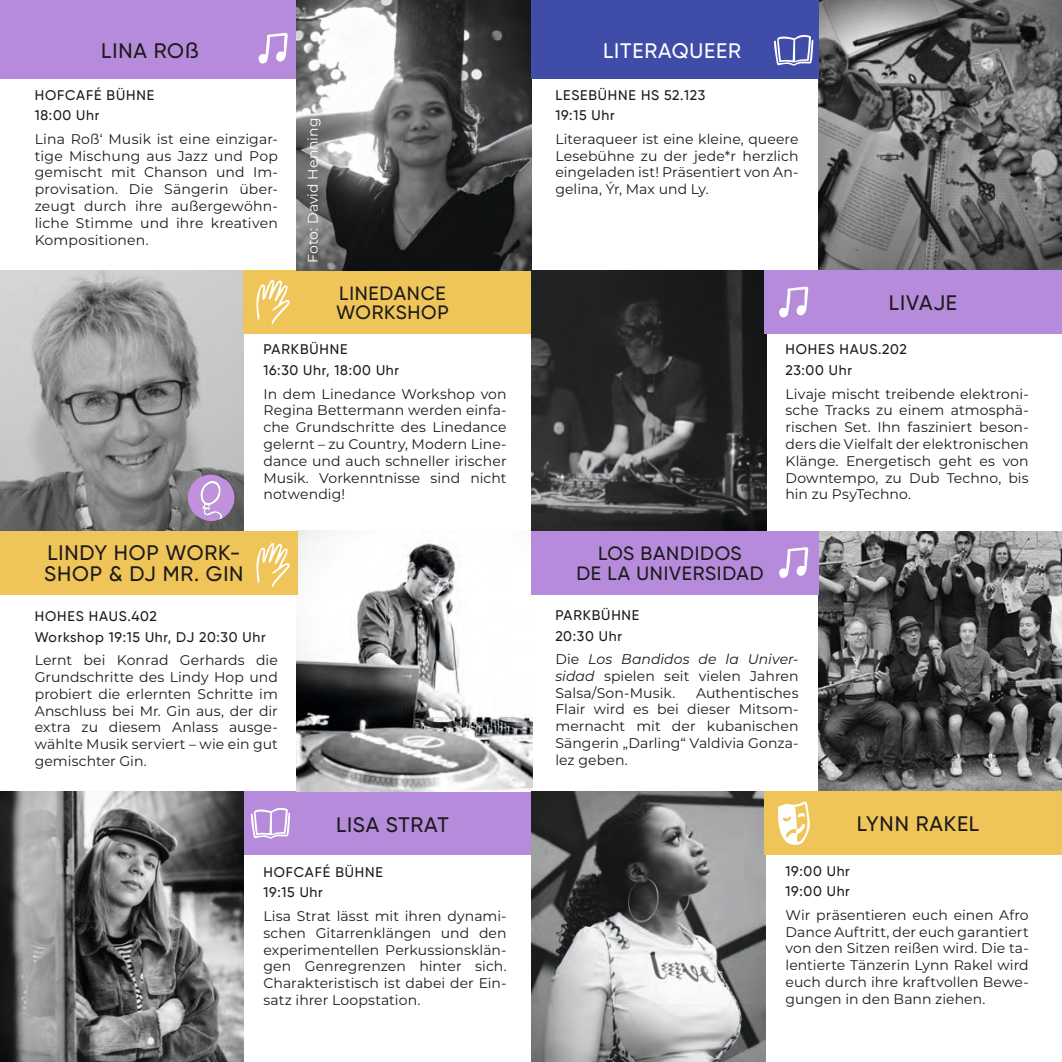
<style>
.page{position:relative;width:1062px;height:1062px;background:#fff}
.page>*{position:absolute;margin:0;border:0;box-sizing:border-box;transform-origin:0 0}
.Überschriften{font:500 21px "Gilroy";letter-spacing:.04em;color:#1c1a1b}
.Überschriften-2{font:500 21px "Gilroy";letter-spacing:.04em;color:#fff}
.Überschriften-3{font:500 19.25px "Gilroy";letter-spacing:.04em;color:#1c1a1b}
.Fließtext{font:14px/16.8px "Montserrat";letter-spacing:.005em;color:#1c1a1b;text-align:justify}
.t1{font:500 14px "Gilroy";letter-spacing:.05em;color:#1c1a1b}
.Fließtext-2{font:14px "Montserrat";letter-spacing:.005em;color:#fff}
.s1{font-family:"Montserrat"}
.s2{font-style:italic}
</style>
<div class="page">
<div style="left:244px;top:791px;width:288px;height:63px;background:#b68bdb"></div>
<img style="left:0;top:270px;width:244px;height:261px">
<img style="left:0;top:791px;width:244px;height:270px">
<img style="left:296px;top:531px;width:236px;height:260px">
<div style="left:244px;top:270px;width:288px;height:63px;background:#efc459"></div>
<div style="left:0;top:531px;width:298px;height:63px;background:#efc459"></div>
<svg style="left:251px;top:807px;width:39px;height:31px"></svg>
<div style="left:0;top:0;width:298px;height:79px;background:#b68bdb"></div>
<svg style="left:256px;top:279px;width:34px;height:45px"></svg>
<svg style="left:256px;top:543px;width:34px;height:44px"></svg>
<svg style="left:187px;top:473px;width:47px;height:48px;background:#af90c1"></svg>
<img style="left:296px;top:0;width:236px;height:270px">
<svg style="left:258px;top:33px;width:30px;height:31px"></svg>
<img style="left:818px;top:0;width:244px;height:270px">
<img style="left:531px;top:270px;width:235px;height:261px">
<img style="left:818px;top:531px;width:244px;height:260px">
<img style="left:531px;top:791px;width:234px;height:271px">
<div style="left:531px;top:0;width:288px;height:79px;background:#404da8"></div>
<div style="left:764px;top:270px;width:298px;height:63px;background:#b68bdb"></div>
<div style="left:531px;top:531px;width:288px;height:63px;background:#b68bdb"></div>
<div style="left:764px;top:791px;width:298px;height:63px;background:#efc459"></div>
<svg style="left:778px;top:801px;width:32px;height:44px"></svg>
<svg style="left:779px;top:547px;width:29px;height:31px"></svg>
<svg style="left:779px;top:286px;width:29px;height:31px"></svg>
<svg style="left:774px;top:35px;width:39px;height:31px"></svg>
<p class="Überschriften" style="left:101px;top:38px;width:99px">LINA RO<span class="s1">ß</span></p>
<p class="Überschriften-2" style="left:603px;top:38px;width:139px">LITERAQUEER</p>
<p class="t1" style="left:35px;top:86px;width:121px">HOFCAFÉ BÜHNE</p>
<p class="t1" style="left:35px;top:107px;width:66px">18:00 Uhr</p>
<p class="Fließtext" style="left:35px;top:130px;width:245px">Lina Roß‘ Musik ist eine einzigar&shy;tige Mischung aus Jazz und Pop gemischt mit Chanson und Im&shy;provisation. Die Sängerin über&shy;zeugt durch ihre außergewöhn&shy;liche Stimme und ihre kreativen Kompositionen.</p>
<p class="Fließtext-2" style="left:303px;top:263px;width:147px;rotate:-90deg">Foto: David Henning</p>
<p class="t1" style="left:555px;top:86px;width:151px">LESEBÜHNE HS 52.123</p>
<p class="t1" style="left:555px;top:107px;width:61px">19:15 Uhr</p>
<p class="Fließtext" style="left:555px;top:130px;width:245px">Literaqueer ist eine kleine, queere Lesebühne zu der jede*r herzlich eingeladen ist! Präsentiert von An&shy;gelina, Ýr, Max und Ly.</p>
<p class="Überschriften-3" style="left:339px;top:281px;width:108px">LINEDANCE</p>
<p class="Überschriften-3" style="left:336px;top:300px;width:114px">WORKSHOP</p>
<p class="Überschriften" style="left:889px;top:290px;width:70px">LIVAJE</p>
<p class="t1" style="left:263px;top:341px;width:85px">PARKBÜHNE</p>
<p class="t1" style="left:263px;top:361px;width:137px">16:30 Uhr, 18:00 Uhr</p>
<p class="t1" style="left:785px;top:341px;width:123px">HOHES HAUS.202</p>
<p class="t1" style="left:785px;top:361px;width:68px">23:00 Uhr</p>
<p class="Fließtext" style="left:263px;top:385px;width:245px">In dem Linedance Workshop von Regina Bettermann werden einfa&shy;che Grundschritte des Linedance gelernt – zu Country, Modern Line&shy;dance und auch schneller irischer Musik. Vorkenntnisse sind nicht notwendig!</p>
<p class="Fließtext" style="left:785px;top:385px;width:245px">Livaje mischt treibende elektroni&shy;sche Tracks zu einem atmosphä&shy;rischen Set. Ihn fasziniert beson&shy;ders die Vielfalt der elektronischen Klänge. Energetisch geht es von Downtempo, zu Dub Techno, bis hin zu PsyTechno.</p>
<p class="Überschriften" style="left:47px;top:540px;width:195px">LINDY HOP WORK-</p>
<p class="Überschriften" style="left:44px;top:561px;width:201px">SHOP &amp; DJ MR. GIN</p>
<p class="Überschriften-3" style="left:598px;top:542px;width:145px">LOS BANDIDOS</p>
<p class="Überschriften-3" style="left:576px;top:561px;width:189px">DE LA UNIVERSIDAD</p>
<p class="t1" style="left:35px;top:607px;width:124px">HOHES HAUS.402</p>
<p class="t1" style="left:35px;top:628px;width:232px">Workshop 19:15 Uhr, DJ 20:30 Uhr</p>
<p class="t1" style="left:555px;top:606px;width:85px">PARKBÜHNE</p>
<p class="t1" style="left:555px;top:627px;width:68px">20:30 Uhr</p>
<p class="Fließtext" style="left:35px;top:651px;width:245px">Lernt bei Konrad Gerhards die Grundschritte des Lindy Hop und probiert die erlernten Schritte im Anschluss bei Mr. Gin aus, der dir extra zu diesem Anlass ausge&shy;wählte Musik serviert – wie ein gut gemischter Gin.</p>
<p class="Fließtext" style="left:555px;top:650px;width:245px">Die <span class="s2">Los Bandidos de la Univer&shy;sidad</span> spielen seit vielen Jahren Salsa/Son-Musik.</p>
<p class="Fließtext" style="left:555px;top:683px;width:245px;text-indent:141px">Authentisches Flair wird es bei dieser Mitsom&shy;mernacht mit der kubanischen Sängerin „Darling“ Valdivia Gonza&shy;lez geben.</p>
<p class="Überschriften" style="left:336px;top:812px;width:114px">LISA STRAT</p>
<p class="Überschriften" style="left:857px;top:811px;width:124px">LYNN RAKEL</p>
<p class="t1" style="left:263px;top:863px;width:121px">HOFCAFÉ BÜHNE</p>
<p class="t1" style="left:263px;top:884px;width:61px">19:15 Uhr</p>
<p class="t1" style="left:785px;top:862px;width:66px">19:00 Uhr</p>
<p class="t1" style="left:785px;top:882px;width:66px">19:00 Uhr</p>
<p class="Fließtext" style="left:263px;top:907px;width:245px">Lisa Strat lässt mit ihren dynami&shy;schen Gitarrenklängen und den experimentellen Perkussionsklän&shy;gen Genregrenzen hinter sich.<br>Charakteristisch ist dabei der Ein&shy;satz ihrer Loopstation.</p>
<p class="Fließtext" style="left:785px;top:906px;width:245px">Wir präsentieren euch einen Afro Dance Auftritt, der euch garantiert von den Sitzen reißen wird. Die ta&shy;lentierte Tänzerin Lynn Rakel wird euch durch ihre kraftvollen Bewe&shy;gungen in den Bann ziehen.</p>
</div>
